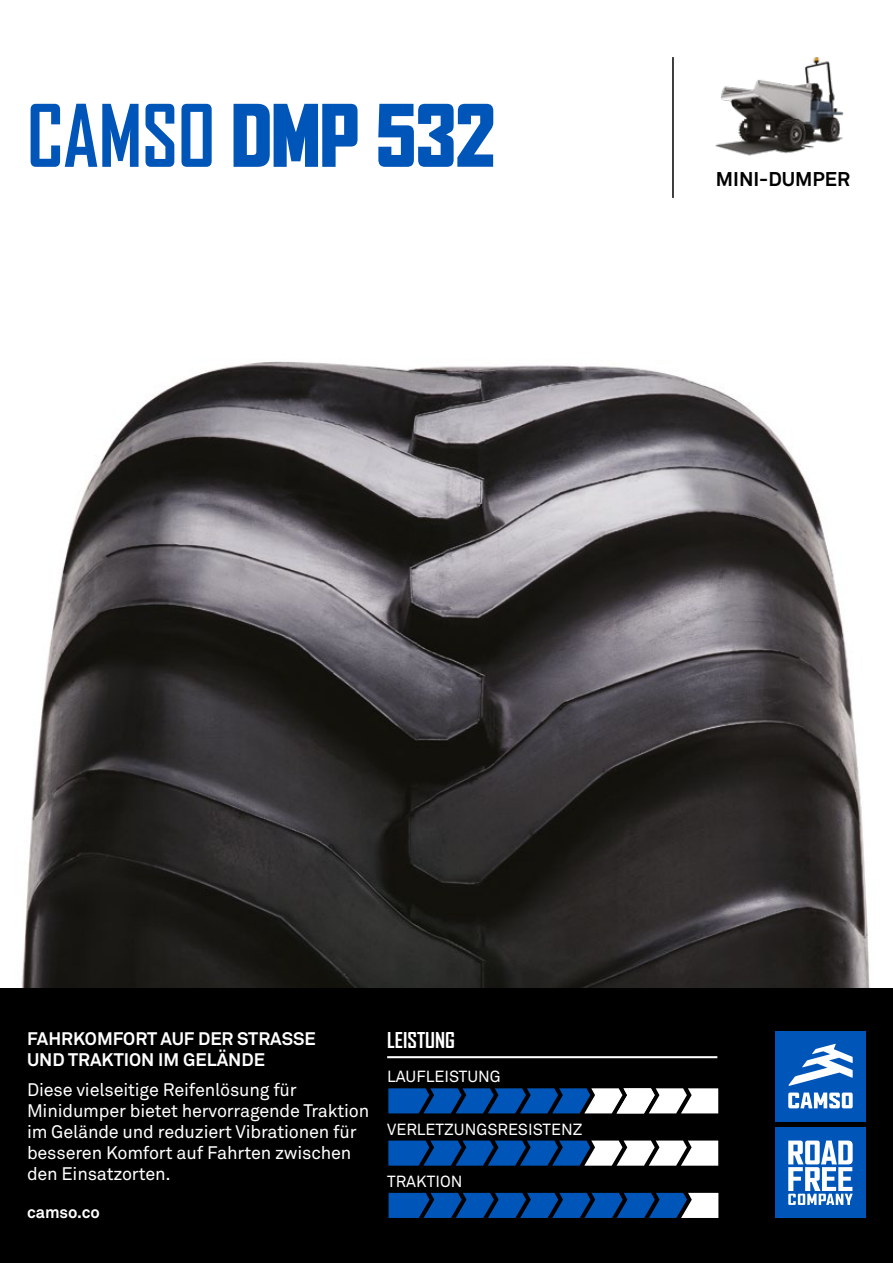
<style>
.page{position:relative;width:893px;height:1263px;background:#fff}
.page>*{position:absolute;margin:0;border:0;box-sizing:border-box;transform-origin:0 0}
.t1{font:900 82.5px "Agency FB";color:#0055b8;scale:.95 1}
.t2{font:700 21px "Agency FB";color:#fff}
.t3{font:700 19.65px "Akkurat Office";color:#000}
.t4{font:18px/21px "Akkurat Office";letter-spacing:-.01em;color:#fff}
.t5{font:700 18px/21px "Akkurat Office";color:#fff}
.t6{font:700 16.5px "Akkurat Office";color:#fff}
.t7{font:15.9px "Akkurat Office";color:#fff}
.s1{font-weight:700}
</style>
<div class="page">
<div style="left:0;top:986px;width:893px;height:277px;background:#000"></div>
<div style="left:775px;top:1031px;width:90px;height:90px;background:#0055b8"></div>
<svg style="left:788px;top:1092px;width:65px;height:16px"></svg>
<svg style="left:788px;top:1044px;width:65px;height:42px"></svg>
<div style="left:775px;top:1128px;width:90px;height:90px;background:#0055b8"></div>
<svg style="left:788px;top:1140px;width:65px;height:65px"></svg>
<img style="left:0;top:361px;width:893px;height:626px">
<hr style="left:387px;top:1056px;width:330px;height:2px;background:#fff">
<svg style="left:389px;top:1193px;width:329px;height:25px;background:#1759a6"></svg>
<svg style="left:388px;top:1088px;width:330px;height:25px;background:#5682b5"></svg>
<svg style="left:388px;top:1140px;width:330px;height:26px;background:#537fb1"></svg>
<img style="left:715px;top:57px;width:129px;height:99px">
<hr style="left:672px;top:57px;width:2px;height:141px;background:#000">
<h1 class="t1" style="left:27px;top:88px;width:494px"><span class="s1">CAMSO</span> DMP 532</h1>
<p class="t3" style="left:716px;top:167px;width:136px">MINI-DUMPER</p>
<p class="t5" style="left:27px;top:1029px;width:290px">FAHRKOMFORT AUF DER STRASSE<br>UND TRAKTION IM GELÄNDE</p>
<p class="t4" style="left:27px;top:1080px;width:344px">Diese vielseitige Reifenlösung für Minidumper bietet hervorragende Traktion im Gelände und reduziert Vibrationen für besseren Komfort auf Fahrten zwischen den Einsatzorten.</p>
<p class="t6" style="left:27px;top:1202px;width:74px">camso.co</p>
<p class="t2" style="left:387px;top:1028px;width:69px">LEISTUNG</p>
<p class="t7" style="left:387px;top:1067px;width:115px">LAUFLEISTUNG</p>
<p class="t7" style="left:387px;top:1120px;width:197px">VERLETZUNGSRESISTENZ</p>
<p class="t7" style="left:387px;top:1172px;width:77px">TRAKTION</p>
</div>
